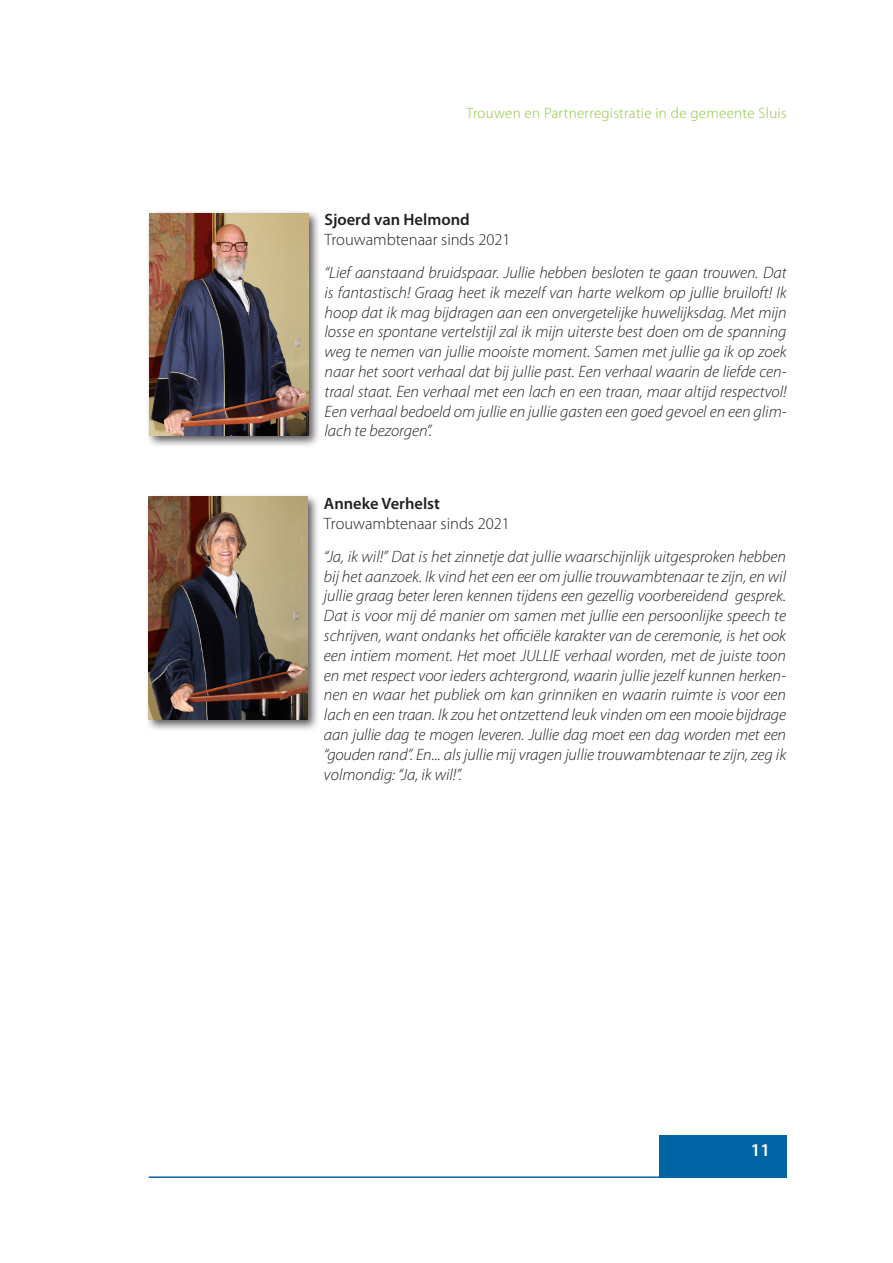
<style>
.page{position:relative;width:893px;height:1263px;background:#fff}
.page>*{position:absolute;margin:0;border:0;box-sizing:border-box;transform-origin:0 0}
.t1{font:600 18px "Myriad Pro";color:#fff}
.Citaat{font:italic 300 16.5px/19.8px "Myriad Pro";color:#231f20;text-align:justify}
.t2{font:300 16.5px "Myriad Pro";color:#231f20}
.t3{font:600 16.5px "Myriad Pro";color:#231f20}
.t4{font:300 15px "Myriad Pro";letter-spacing:.02em;color:#8bc63e}
</style>
<div class="page">
<div style="left:659px;top:1135px;width:128px;height:43px;background:#0065a4"></div>
<hr style="left:149px;top:1176px;width:638px;height:2px;background:#0065a4">
<div style="left:146px;top:209px;width:174px;height:239px;background:#231f20;opacity:.75"></div>
<img style="left:150px;top:213px;width:158px;height:223px">
<div style="left:145px;top:493px;width:175px;height:239px;background:#231f20;opacity:.75"></div>
<img style="left:149px;top:497px;width:158px;height:222px">
<p class="t4" style="left:466px;top:104px;width:322px">Trouwen en Partnerregistratie in de gemeente Sluis</p>
<p class="t3" style="left:325px;top:209px;width:147px">Sjoerd van Helmond</p>
<p class="t2" style="left:325px;top:230px;width:187px">Trouwambtenaar sinds 2021</p>
<p class="Citaat" style="left:325px;top:263px;width:464px">“Lief aanstaand bruidspaar. Jullie hebben besloten te gaan trouwen. Dat is fantastisch! Graag heet ik mezelf van harte welkom op jullie bruiloft! Ik hoop dat ik mag bijdragen aan een onvergetelijke huwelijksdag. Met mijn losse en spontane vertelstijl zal ik mijn uiterste best doen om de spanning weg te nemen van jullie mooiste moment. Samen met jullie ga ik op zoek naar het soort verhaal dat bij jullie past. Een verhaal waarin de liefde cen&shy;traal staat. Een verhaal met een lach en een traan, maar altijd respectvol!<br>Een verhaal bedoeld om jullie en jullie gasten een goed gevoel en een glim&shy;lach te bezorgen”.</p>
<p class="t3" style="left:324px;top:493px;width:117px">Anneke Verhelst</p>
<p class="t2" style="left:324px;top:514px;width:187px">Trouwambtenaar sinds 2021</p>
<p class="Citaat" style="left:324px;top:547px;width:464px">“Ja, ik wil!” Dat is het zinnetje dat jullie waarschijnlijk uitgesproken hebben bij het aanzoek. Ik vind het een eer om jullie trouwambtenaar te zijn, en wil jullie graag beter leren kennen tijdens een gezellig voorbereidend gesprek.<br>Dat is voor mij dé manier om samen met jullie een persoonlijke speech te schrijven, want ondanks het officiële karakter van de ceremonie, is het ook een intiem moment. Het moet JULLIE verhaal worden, met de juiste toon en met respect voor ieders achtergrond, waarin jullie jezelf kunnen herken&shy;nen en waar het publiek om kan grinniken en waarin ruimte is voor een lach en een traan. Ik zou het ontzettend leuk vinden om een mooie bijdrage aan jullie dag te mogen leveren. Jullie dag moet een dag worden met een “gouden rand”. En... als jullie mij vragen jullie trouwambtenaar te zijn, zeg ik volmondig: “Ja, ik wil!”.</p>
<p class="t1" style="left:751px;top:1138px;width:21px">11</p>
</div>
